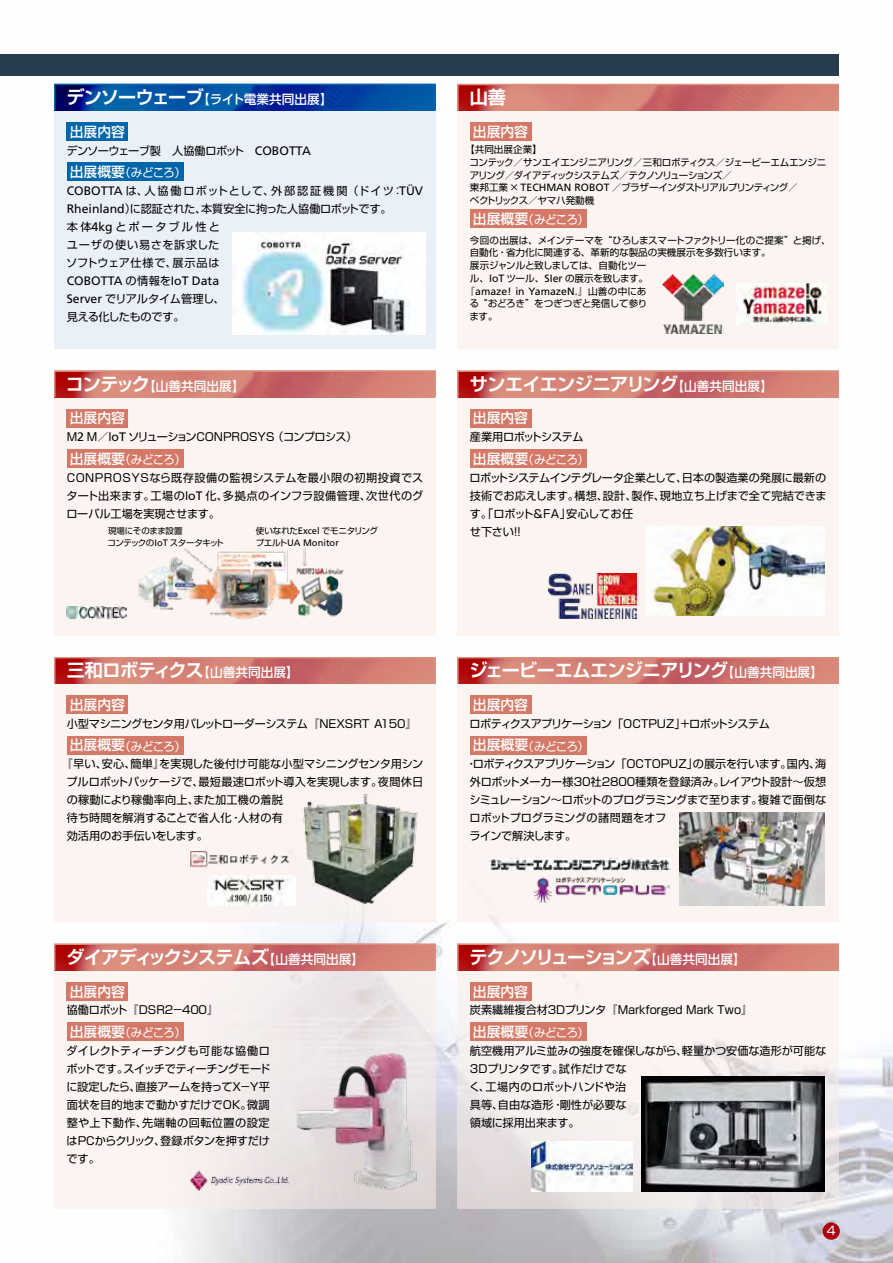
<style>
.page{position:relative;width:893px;height:1263px;background:#fff}
.page>*{position:absolute;margin:0;border:0;box-sizing:border-box;transform-origin:0 0}
.t1{font:700 18px "Shin Go Pro De";letter-spacing:-.035em;color:#fff}
.t2{font:700 18px "Shin Go Pro De";letter-spacing:-.085em;color:#fff}
.t3{font:500 13.8px "Shin Go Pro";color:#fff}
.t4{font:500 12.6px "UD Shin Go Pro";color:#fff}
.t5{font:12.3px "Frutiger";color:#000}
.t6{font:11.7px "Shin Go Pro";letter-spacing:-.095em;color:#fff}
.t7{font:11.1px/18px "Shin Go Pro";letter-spacing:-.02em;color:#000}
.t8{font:11.1px/18px "Shin Go Pro";color:#000}
.t9{font:11.1px/18px "Shin Go Pro";letter-spacing:.055em;color:#000}
.t10{font:11.1px "Shin Go Pro";letter-spacing:-.06em;color:#000}
.t11{font:11.1px "Shin Go Pro";letter-spacing:-.215em;color:#000}
.t12{font:11.1px "Shin Go Pro";letter-spacing:-.11em;color:#000}
.t13{font:11.1px "Shin Go Pro";letter-spacing:-.185em;color:#000}
.t14{font:11.1px "Shin Go Pro";letter-spacing:-.05em;color:#000}
.t15{font:11.1px "Shin Go Pro";letter-spacing:-.225em;color:#000}
.t16{font:11.1px "Shin Go Pro";letter-spacing:-.055em;color:#000}
.t17{font:10.5px "Frutiger";color:#000}
.t18{font:9.6px/12.8px "Shin Go Pro";letter-spacing:-.055em;color:#000}
.t19{font:9.6px/12.8px "Shin Go Pro";letter-spacing:-.01em;color:#000}
.t20{font:9.6px/12.8px "Shin Go Pro";letter-spacing:-.035em;color:#000}
.t21{font:9.3px "Frutiger";color:#000}
.t22{font:8.55px/11.7px "Shin Go Pro";letter-spacing:-.035em;color:#000}
.s1{font-family:"Shin Go Pro De";font-weight:700;font-size:18px}
.s2{font-family:"Frutiger";font-size:12.3px}
.s3{font-weight:500;font-size:13.8px}
.s4{font-family:"Shin Go Pro";font-size:11.1px}
.s5{font-family:"Frutiger";font-size:10.5px}
.s6{font-family:"Shin Go Pro";font-size:9.6px}
.s7{font-family:"UD Shin Go Pro";font-weight:500;font-size:12.6px}
.s8{font-family:"Frutiger";font-size:9.3px}
.s9{font-family:"Shin Go Pro";font-size:8.55px}
</style>
<div class="page">
<img style="left:0;top:75px;width:893px;height:1188px">
<div style="left:0;top:54px;width:839px;height:21px;background:#283c4f"></div>
<div style="left:823px;top:1222px;width:17px;height:18px;background:#ab0111;border-radius:50%"></div>
<div style="left:54px;top:110px;width:382px;height:239px;background:#eaf0f7"></div>
<img style="left:56px;top:86px;width:378px;height:23px">
<div style="left:54px;top:84px;width:382px;height:27px;border:1px solid #0065a9"></div>
<div style="left:67px;top:122px;width:61px;height:19px;background:#0065a9"></div>
<div style="left:67px;top:163px;width:116px;height:18px;background:#0065a9"></div>
<div style="left:457px;top:110px;width:382px;height:239px;background:#fbf4f1"></div>
<img style="left:459px;top:86px;width:378px;height:23px">
<div style="left:470px;top:122px;width:61px;height:19px;background:#d47967"></div>
<div style="left:470px;top:209px;width:116px;height:19px;background:#d47967"></div>
<img style="left:662px;top:275px;width:61px;height:59px">
<div style="left:457px;top:84px;width:382px;height:27px;border:1px solid #db8f7d"></div>
<img style="left:737px;top:284px;width:89px;height:41px">
<div style="left:457px;top:396px;width:382px;height:240px;background:#fbf4f1"></div>
<div style="left:54px;top:683px;width:382px;height:239px;background:#fbf4f1"></div>
<svg style="left:54px;top:971px;width:382px;height:238px;fill:#f7f0ef"></svg>
<div style="left:457px;top:969px;width:382px;height:240px;background:linear-gradient(to bottom,#fff9f6,#e4dddf);border:1px solid #faede8"></div>
<div style="left:457px;top:683px;width:382px;height:239px;background:#fbf4f1"></div>
<div style="left:54px;top:396px;width:382px;height:240px;background:#fbf4f1"></div>
<img style="left:459px;top:372px;width:378px;height:24px">
<img style="left:56px;top:659px;width:378px;height:23px">
<img style="left:56px;top:946px;width:378px;height:23px">
<img style="left:459px;top:946px;width:378px;height:23px">
<img style="left:459px;top:659px;width:378px;height:23px">
<img style="left:56px;top:372px;width:378px;height:24px">
<div style="left:470px;top:409px;width:61px;height:18px;background:#d47967"></div>
<div style="left:470px;top:449px;width:116px;height:19px;background:#d47967"></div>
<div style="left:67px;top:696px;width:61px;height:18px;background:#d47967"></div>
<div style="left:67px;top:736px;width:116px;height:18px;background:#d47967"></div>
<div style="left:67px;top:982px;width:61px;height:18px;background:#d47967"></div>
<div style="left:67px;top:1022px;width:116px;height:19px;background:#d47967"></div>
<div style="left:470px;top:982px;width:61px;height:18px;background:#d47967"></div>
<div style="left:470px;top:1022px;width:116px;height:19px;background:#d47967"></div>
<div style="left:470px;top:696px;width:61px;height:18px;background:#d47967"></div>
<div style="left:470px;top:736px;width:116px;height:18px;background:#d47967"></div>
<div style="left:67px;top:409px;width:61px;height:18px;background:#d47967"></div>
<div style="left:67px;top:449px;width:116px;height:19px;background:#d47967"></div>
<img style="left:232px;top:233px;width:193px;height:102px">
<img style="left:646px;top:527px;width:179px;height:88px">
<img style="left:302px;top:795px;width:116px;height:110px">
<img style="left:296px;top:1051px;width:126px;height:141px">
<img style="left:641px;top:1077px;width:184px;height:115px">
<img style="left:679px;top:812px;width:146px;height:93px">
<img style="left:548px;top:573px;width:89px;height:46px">
<img style="left:531px;top:1141px;width:102px;height:51px">
<img style="left:207px;top:876px;width:89px;height:29px">
<img style="left:191px;top:849px;width:101px;height:18px">
<img style="left:533px;top:877px;width:137px;height:26px">
<img style="left:490px;top:859px;width:180px;height:11px">
<img style="left:67px;top:607px;width:59px;height:12px">
<div style="left:457px;top:370px;width:382px;height:28px;border:1px solid #db8f7d"></div>
<div style="left:54px;top:657px;width:382px;height:27px;border:1px solid #db8f7d"></div>
<div style="left:54px;top:944px;width:382px;height:27px;border:1px solid #db8f7d"></div>
<div style="left:457px;top:944px;width:382px;height:27px;border:1px solid #db8f7d"></div>
<div style="left:457px;top:657px;width:382px;height:27px;border:1px solid #db8f7d"></div>
<div style="left:54px;top:370px;width:382px;height:28px;border:1px solid #db8f7d"></div>
<img style="left:138px;top:548px;width:207px;height:72px">
<img style="left:190px;top:1170px;width:101px;height:22px">
<p class="t4" style="left:67px;top:89px;width:268px"><span class="s1">デンソーウェーブ</span>【ライト電業共同出展】</p>
<p class="t3" style="left:70px;top:120px;width:57px">出展内容</p>
<p class="t14" style="left:66px;top:141px;width:246px">デンソーウェーブ製　人協働ロボット　<span class="s2">COBOTTA</span></p>
<p class="t6" style="left:70px;top:163px;width:118px"><span class="s3">出展概要</span>（みどころ）</p>
<p class="t9" style="left:66px;top:180px;width:358px"><span class="s2">COBOTTA</span> は、人協働ロボットとして、外部認証機関（ドイツ：<span class="s2">TÜV<br>Rheinland</span>）に認証された、本質安全に拘った人協働ロボットです。<br>本体<span class="s2">4kg</span>とポータブル性と<br>ユーザの使い易さを訴求した<br>ソフトウェア仕様で、展示品は</p>
<p class="t5" style="left:67px;top:274px;width:154px">COBOTTA <span class="s4">の情報を</span>IoT Data</p>
<p class="t7" style="left:67px;top:289px;width:159px"><span class="s2">Server</span> でリアルタイム管理し、見える化したものです。</p>
<h1 class="t1" style="left:470px;top:82px;width:38px">山善</h1>
<p class="t3" style="left:473px;top:120px;width:57px">出展内容</p>
<p class="t18" style="left:469px;top:142px;width:358px;text-indent:-4px">【共同出展企業】<br>コンテック／サンエイエンジニアリング／三和ロボティクス／ジェービーエムエンジニアリング／ダイアディックシステムズ／テクノソリューションズ／<br>東邦工業 × <span class="s5">TECHMAN ROBOT</span> ／ブラザーインダストリアルプリンティング／<br>ベクトリックス／ヤマハ発動機</p>
<p class="t6" style="left:473px;top:210px;width:118px"><span class="s3">出展概要</span>（みどころ）</p>
<p class="t19" style="left:470px;top:232px;width:363px">今回の出展は、メインテーマを“ひろしまスマートファクトリー化のご提案”と掲げ、自動化・省力化に関連する、革新的な製品の実機展示を多数行います。<br>展示ジャンルと致しましては、自動化ツー<br>ル、<span class="s5">IoT</span> ツール、<span class="s5">SIer</span> の展示を致します。</p>
<p class="t17" style="left:465px;top:285px;width:183px"><span class="s6">『</span>amaze! in YamazeN.<span class="s6">』山善の中にあ</span></p>
<p class="t20" style="left:469px;top:296px;width:179px">る“おどろき”をつぎつぎと発信して参ります。</p>
<p class="t4" style="left:66px;top:376px;width:180px"><span class="s1">コンテック</span>【山善共同出展】</p>
<h1 class="t1" style="left:470px;top:369px;width:305px">サンエイエンジニアリング<span class="s7">【山善共同出展】</span></h1>
<p class="t3" style="left:70px;top:407px;width:57px">出展内容</p>
<p class="t13" style="left:66px;top:428px;width:292px">Ｍ<span class="s2">2</span> Ｍ／Ｉ<span class="s2">oT</span> ソリューションＣＯＮＰＲＯＳＹＳ（コンプロシス）</p>
<p class="t6" style="left:70px;top:450px;width:118px"><span class="s3">出展概要</span>（みどころ）</p>
<p class="t7" style="left:65px;top:467px;width:359px;text-align:justify">ＣＯＮＰＲＯＳＹＳなら既存設備の監視システムを最小限の初期投資でスタート出来ます。工場のＩ<span class="s2">oT</span> 化、多拠点のインフラ設備管理、次世代のグローバル工場を実現させます。</p>
<p class="t22" style="left:108px;top:524px;width:118px">現場にそのまま設置<br>コンテックの<span class="s8">IoT</span> スタータキット</p>
<p class="t22" style="left:256px;top:524px;width:123px">使いなれた<span class="s8">Excel</span> でモニタリング</p>
<p class="t21" style="left:256px;top:537px;width:85px"><span class="s9">プエルト</span>UA Monitor</p>
<p class="t3" style="left:473px;top:407px;width:57px">出展内容</p>
<p class="t16" style="left:470px;top:428px;width:115px">産業用ロボットシステム</p>
<p class="t6" style="left:473px;top:450px;width:118px"><span class="s3">出展概要</span>（みどころ）</p>
<p class="t7" style="left:470px;top:467px;width:359px">ロボットシステムインテグレータ企業として、日本の製造業の発展に最新の技術でお応えします。構想、設計、製作、現地立ち上げまで全て完結できます。「ロボット＆ＦＡ」安心してお任<br>せ下さい！！</p>
<h1 class="t1" style="left:67px;top:656px;width:234px">三和ロボティクス<span class="s7">【山善共同出展】</span></h1>
<h1 class="t1" style="left:469px;top:656px;width:355px">ジェービーエムエンジニアリング<span class="s7">【山善共同出展】</span></h1>
<p class="t3" style="left:70px;top:693px;width:57px">出展内容</p>
<p class="t10" style="left:67px;top:714px;width:352px">小型マシニングセンタ用パレットローダーシステム『ＮＥＸＳＲＴＡ１５０』</p>
<p class="t6" style="left:70px;top:737px;width:118px"><span class="s3">出展概要</span>（みどころ）</p>
<p class="t8" style="left:66px;top:753px;width:359px;text-indent:-5px">『早い、安心、簡単』を実現した後付け可能な小型マシニングセンタ用シンプルロボットパッケージで、最短最速ロボット導入を実現します。夜間休日の稼動により稼働率向上、また加工機の着脱<br>待ち時間を解消することで省人化・人材の有<br>効活用のお手伝いをします。</p>
<p class="t3" style="left:473px;top:693px;width:57px">出展内容</p>
<p class="t12" style="left:470px;top:714px;width:302px">ロボティクスアプリケーション「ＯＣＴＰＵＺ」＋ロボットシステム</p>
<p class="t6" style="left:473px;top:737px;width:118px"><span class="s3">出展概要</span>（みどころ）</p>
<p class="t7" style="left:470px;top:753px;width:358px;text-indent:-4px">・ロボティクスアプリケーション「ＯＣＴＯＰＵＺ」の展示を行います。国内、海外ロボットメーカー様３０社２８００種類を登録済み。レイアウト設計～仮想シミュレーション～ロボットのプログラミングまで至ります。複雑で面倒なロボットプログラミングの諸問題をオフ<br>ラインで解決します。</p>
<h1 class="t1" style="left:66px;top:942px;width:299px">ダイアディックシステムズ<span class="s7">【山善共同出展】</span></h1>
<h1 class="t2" style="left:469px;top:942px;width:278px">テクノソリューションズ<span class="s7">【山善共同出展】</span></h1>
<p class="t3" style="left:70px;top:980px;width:57px">出展内容</p>
<p class="t15" style="left:67px;top:1001px;width:153px">協働ロボット『ＤＳＲ２－４００』</p>
<p class="t6" style="left:70px;top:1023px;width:118px"><span class="s3">出展概要</span>（みどころ）</p>
<p class="t7" style="left:66px;top:1040px;width:205px;text-align:justify">ダイレクトティーチングも可能な協働ロボットです。スイッチでティーチングモードに設定したら、直接アームを持ってＸ－Ｙ平面状を目的地まで動かすだけでＯＫ。微調整や上下動作、先端軸の回転位置の設定はＰＣからクリック、登録ボタンを押すだけです。</p>
<p class="t3" style="left:473px;top:980px;width:57px">出展内容</p>
<p class="t11" style="left:470px;top:1001px;width:284px">炭素繊維複合材３Ｄプリンタ『ＭａｒｋｆｏｒｇｅｄＭａｒｋＴｗｏ』</p>
<p class="t6" style="left:473px;top:1023px;width:118px"><span class="s3">出展概要</span>（みどころ）</p>
<p class="t7" style="left:468px;top:1040px;width:359px">航空機用アルミ並みの強度を確保しながら、軽量かつ安価な造形が可能な<br>３Ｄプリンタです。試作だけでな<br>く、工場内のロボットハンドや治<br>具等、自由な造形・剛性が必要な<br>領域に採用出来ます。</p>
<p class="t6" style="left:827px;top:1221px;width:10px">4</p>
</div>
